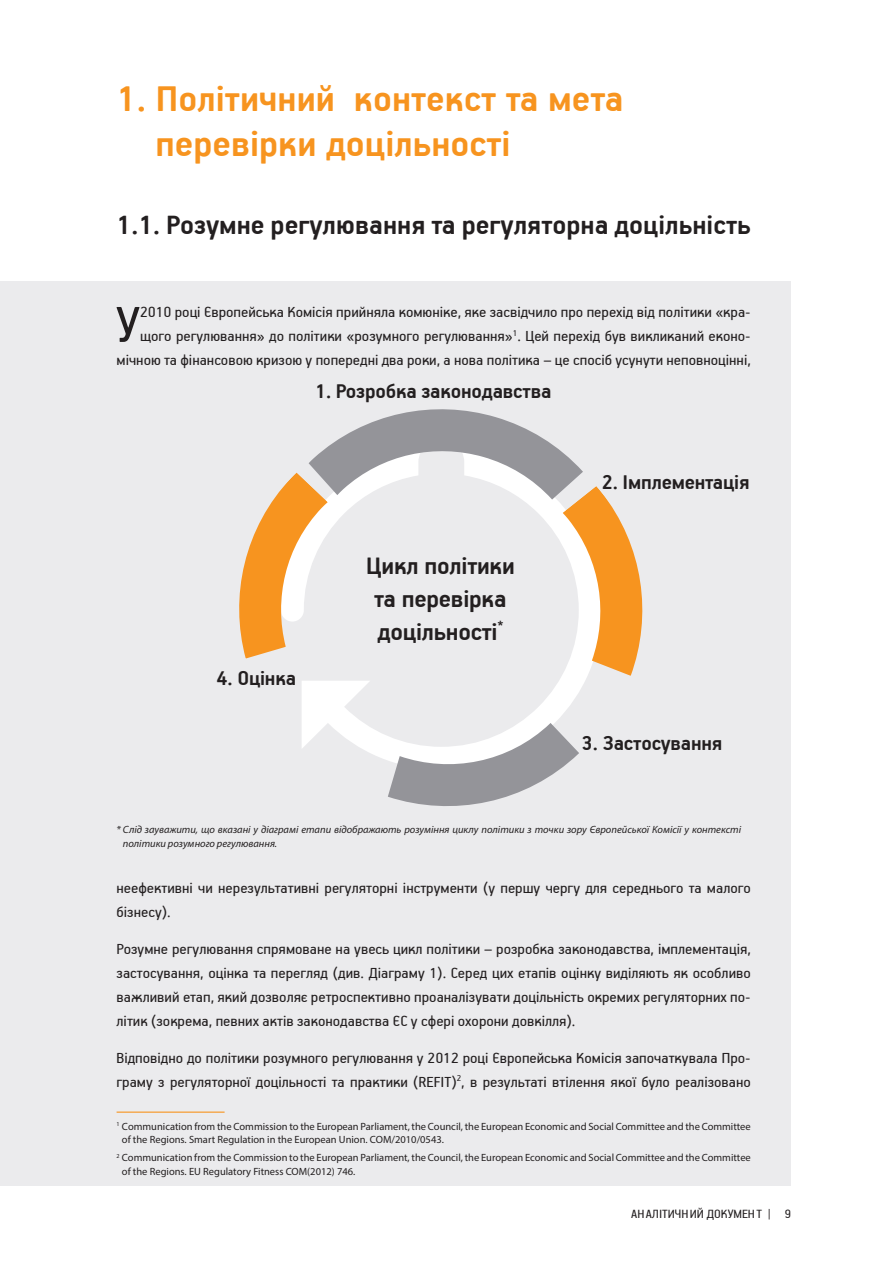
<style>
.page{position:relative;width:893px;height:1263px;background:#fff}
.page>*{position:absolute;margin:0;border:0;box-sizing:border-box;transform-origin:0 0}
.t1{font:55.35px "PF Handbook Pro";color:#231f20}
._0_2{font:700 40.5px/45px "PF Handbook Pro";color:#f7941f}
._0_3{font:700 30px "PF Handbook Pro";color:#231f20}
.t2{font:700 27px/32.8px "PF Handbook Pro";letter-spacing:-.01em;color:#231f20;text-align:center}
.t3{font:700 22.5px "PF Handbook Pro";letter-spacing:-.01em;color:#231f20}
.t4{font:16.5px/24px "PF Handbook Pro";color:#231f20}
.t5{font:13.5px "PF Handbook Pro";color:#231f20}
.snoska{font:10.5px/13.5px "Myriad Pro";color:#231f20}
.snoska-2{font:italic 10.5px/13.5px "Myriad Pro";color:#231f20}
</style>
<div class="page">
<div style="left:0;top:281px;width:791px;height:905px;background:#ebebed"></div>
<hr style="left:117px;top:1111px;width:108px;height:2px;background:#f7941f">
<svg style="left:302px;top:676px;width:285px;height:84px"></svg>
<svg style="left:239px;top:409px;width:404px;height:267px"></svg>
<svg style="left:388px;top:723px;width:191px;height:83px"></svg>
<p class="_0_2" style="left:155px;top:75px;width:469px;text-indent:-39px">1. Політичний контекст та мета перевірки доцільності</p>
<p class="_0_3" style="left:117px;top:206px;width:636px">1.1. Розумне регулювання та регуляторна доцільність</p>
<p class="t1" style="left:116px;top:291px;width:26px">У</p>
<p class="t4" style="left:117px;top:300px;width:636px;text-align:right">2010 році Європейська Комісія прийняла комюніке, яке засвідчило про перехід від політики «кра&shy;щого регулювання» до політики «розумного регулювання»<sup>1</sup>. Цей перехід був викликаний еконо&shy;мічною та фінансовою кризою у попередні два роки, а нова політика – це спосіб усунути неповноцінні,</p>
<p class="t3" style="left:315px;top:377px;width:238px">1. Розробка законодавства</p>
<p class="t3" style="left:216px;top:665px;width:81px">4. Оцінка</p>
<p class="t2" style="left:366px;top:548px;width:151px">Цикл політики та перевірка доцільності<sup>*</sup></p>
<p class="t3" style="left:602px;top:469px;width:149px">2. Імплементація</p>
<p class="t3" style="left:582px;top:729px;width:142px">3. Застосування</p>
<p class="snoska-2" style="left:123px;top:823px;width:620px;text-indent:-6px">* Слід зауважити, що вказані у діаграмі етапи відображають розуміння циклу політики з точки зору Європейської Комісії у контексті політики розумного регулювання.</p>
<p class="t4" style="left:117px;top:876px;width:636px">неефективні чи нерезультативні регуляторні інструменти (у першу чергу для середнього та малого бізнесу).</p>
<p class="t4" style="left:117px;top:936px;width:636px;text-align:justify">Розумне регулювання спрямоване на увесь цикл політики – розробка законодавства, імплементація, застосування, оцінка та перегляд (див. Діаграму 1). Серед цих етапів оцінку виділяють як особливо важливий етап, який дозволяє ретроспективно проаналізувати доцільність окремих регуляторних по&shy;літик (зокрема, певних актів законодавства ЄС у сфері охорони довкілля).</p>
<p class="t4" style="left:117px;top:1045px;width:636px">Відповідно до політики розумного регулювання у 2012 році Європейська Комісія започаткувала Про&shy;граму з регуляторної доцільності та практики (REFIT)<sup>2</sup>, в результаті втілення якої було реалізовано</p>
<p class="snoska" style="left:122px;top:1119px;width:630px;text-indent:-5px"><sup>1</sup> Сommunication from the Сommission to the European Parliament, the Council, the European Economic and Social Committee and the Committee of the Regions. Smart Regulation in the European Union. COM/2010/0543.</p>
<p class="snoska" style="left:122px;top:1151px;width:630px;text-indent:-5px"><sup>2</sup> Communication from the Сommission to the European Parliament, the Council, the European Economic and Social Committee and the Committee of the Regions. EU Regulatory Fitness COM(2012) 746.</p>
<p class="t5" style="left:631px;top:1206px;width:162px">АНАЛІТИЧНИЙ ДОКУМЕНТ | 9</p>
</div>
